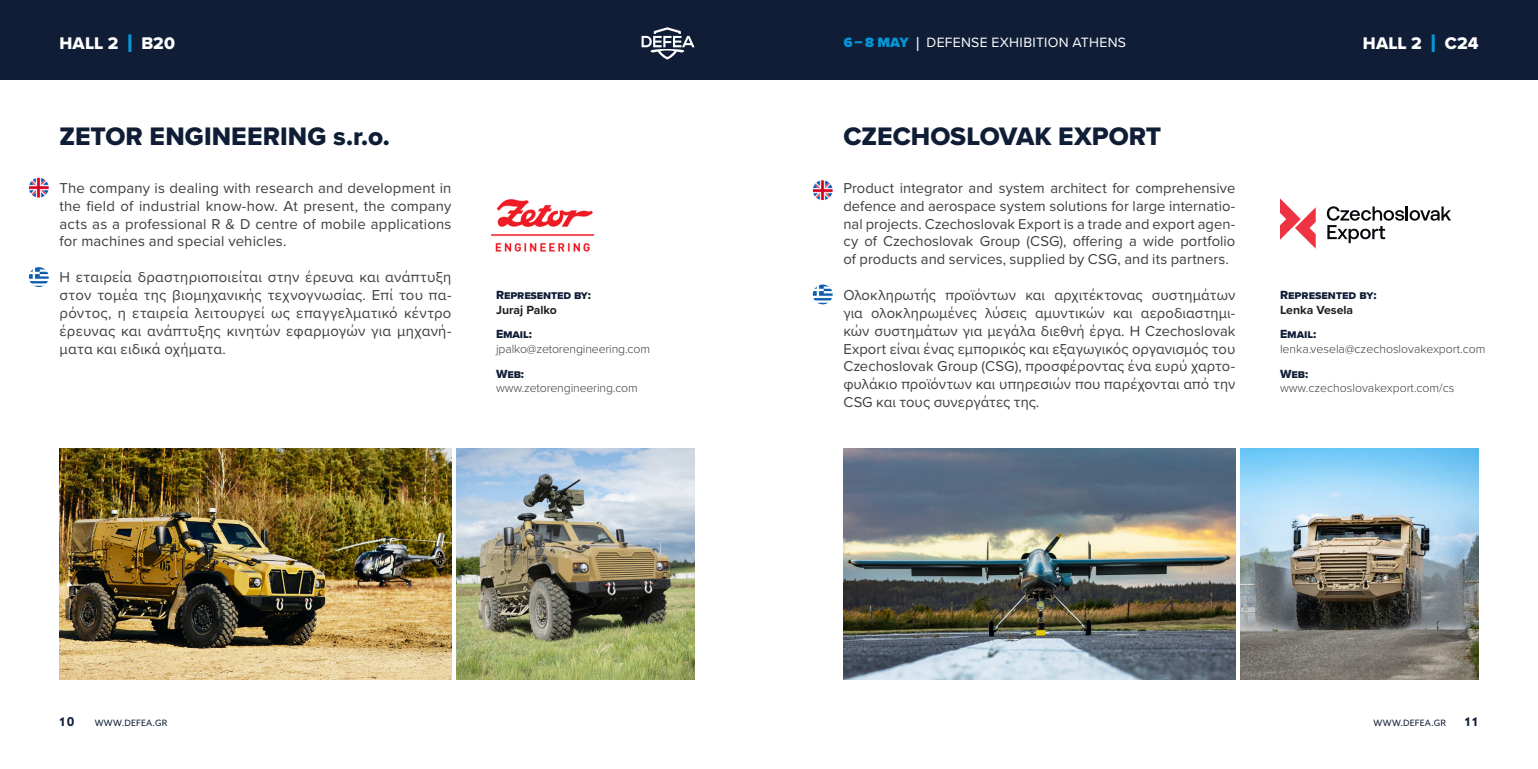
<style>
.page{position:relative;width:1538px;height:769px;background:#fff}
.page>*{position:absolute;margin:0;border:0;box-sizing:border-box;transform-origin:0 0}
.t1{font:26.25px "Proxima Nova Extrabld";color:#0f1e36}
.t2{font:17.5px "Proxima Nova Extrabld";letter-spacing:.005em;color:#fff}
.t3{font:14.88px/17.8px "Proxima Nova";letter-spacing:.01em;color:#3e3e3f;text-align:justify}
.t4{font:14px "Proxima Nova";letter-spacing:.02em;color:#fff}
.t5{font:300 12.25px/14.7px "Proxima Nova";color:#3e3e3f}
.t6{font:12.25px/14.7px "Proxima Nova Extrabld";letter-spacing:-.01em;color:#0f1e36}
.t7{font:700 12.25px "Azo Sans";color:#0f1e36}
.t8{font:8.75px "Azo Sans";letter-spacing:.03em;color:#0f1e36}
.s1{font-size:26.25px;color:#0696d7}
.s2{font-family:"Proxima Nova";font-weight:700;color:#231f20}
.s3{font-family:"Proxima Nova Extrabld";font-weight:400;color:#0f1e36}
.s4{font-weight:900;color:#0696d7}
.s5{font-size:21px}
</style>
<div class="page">
<div style="left:0;top:0;width:1538px;height:79px;background:#0f1e36"></div>
<svg style="left:641px;top:27px;width:53px;height:33px"></svg>
<img style="left:491px;top:199px;width:104px;height:53px">
<img style="left:60px;top:449px;width:391px;height:231px">
<img style="left:456px;top:449px;width:238px;height:231px">
<img style="left:29px;top:178px;width:20px;height:20px;border-radius:10px">
<img style="left:29px;top:267px;width:20px;height:20px;border-radius:10px">
<img style="left:843px;top:449px;width:392px;height:231px">
<svg style="left:1280px;top:198px;width:36px;height:51px"></svg>
<svg style="left:1327px;top:206px;width:124px;height:37px"></svg>
<img style="left:1240px;top:449px;width:238px;height:231px">
<img style="left:813px;top:180px;width:20px;height:20px;border-radius:10px">
<img style="left:813px;top:284px;width:20px;height:20px;border-radius:10px">
<p class="t2" style="left:60px;top:30px;width:117px">HALL 2 <span class="s1">I</span> B20</p>
<p class="t1" style="left:60px;top:116px;width:332px">ZETOR ENGINEERING s.r.o.</p>
<p class="t3" style="left:60px;top:178px;width:393px">The company is dealing with research and development in the field of industrial know-how. At present, the company acts as a professional R &amp; D centre of mobile applications for machines and special vehicles.</p>
<p class="t3" style="left:60px;top:268px;width:393px">Η εταιρεία δραστηριοποιείται στην έρευνα και ανάπτυξη στον τομέα της βιομηχανικής τεχνογνωσίας. Επί του πα&shy;ρόντος, η εταιρεία λειτουργεί ως επαγγελματικό κέντρο έρευνας και ανάπτυξης κινητών εφαρμογών για μηχανή&shy;ματα και ειδικά οχήματα.</p>
<p class="t6" style="left:496px;top:287px;width:96px">Represented by:<br><span class="s2">Juraj Palko</span></p>
<p class="t5" style="left:496px;top:326px;width:155px"><span class="s3">Email: </span>jpalko@zetorengineering.com</p>
<p class="t5" style="left:496px;top:366px;width:143px"><span class="s3">Web: </span>www.zetorengineering.com</p>
<p class="t4" style="left:844px;top:32px;width:284px"><span class="s4">6 – 8 MAY</span> <span class="s5">I</span> DEFENSE EXHIBITION ATHENS</p>
<p class="t2" style="left:1363px;top:30px;width:117px">HALL 2 <span class="s1">I</span> C24</p>
<p class="t1" style="left:843px;top:116px;width:319px">CZECHOSLOVAK EXPORT</p>
<p class="t3" style="left:843px;top:178px;width:393px">Product integrator and system architect for comprehensive defence and aerospace system solutions for large internatio&shy;nal projects. Czechoslovak Export is a trade and export agen&shy;cy of Czechoslovak Group (CSG), offering a wide portfolio of products and services, supplied by CSG, and its partners.</p>
<p class="t3" style="left:843px;top:285px;width:393px">Ολοκληρωτής προϊόντων και αρχιτέκτονας συστημάτων για ολοκληρωμένες λύσεις αμυντικών και αεροδιαστημι&shy;κών συστημάτων για μεγάλα διεθνή έργα. Η Czechoslovak Export είναι ένας εμπορικός και εξαγωγικός οργανισμός του Czechoslovak Group (CSG), προσφέροντας ένα ευρύ χαρτο&shy;φυλάκιο προϊόντων και υπηρεσιών που παρέχονται από την CSG και τους συνεργάτες της.</p>
<p class="t6" style="left:1280px;top:287px;width:98px">Represented by:<br><span class="s2">Lenka Vesela</span></p>
<p class="t5" style="left:1280px;top:326px;width:207px"><span class="s3">Email: </span>lenka.vesela@czechoslovakexport.com</p>
<p class="t5" style="left:1280px;top:366px;width:176px"><span class="s3">Web: </span>www.czechoslovakexport.com/cs</p>
<p class="t7" style="left:60px;top:714px;width:17px">10</p>
<p class="t8" style="left:95px;top:717px;width:74px">WWW.DEFEA.GR</p>
<p class="t8" style="left:1373px;top:717px;width:74px">WWW.DEFEA.GR</p>
<p class="t7" style="left:1465px;top:714px;width:15px">11</p>
</div>
